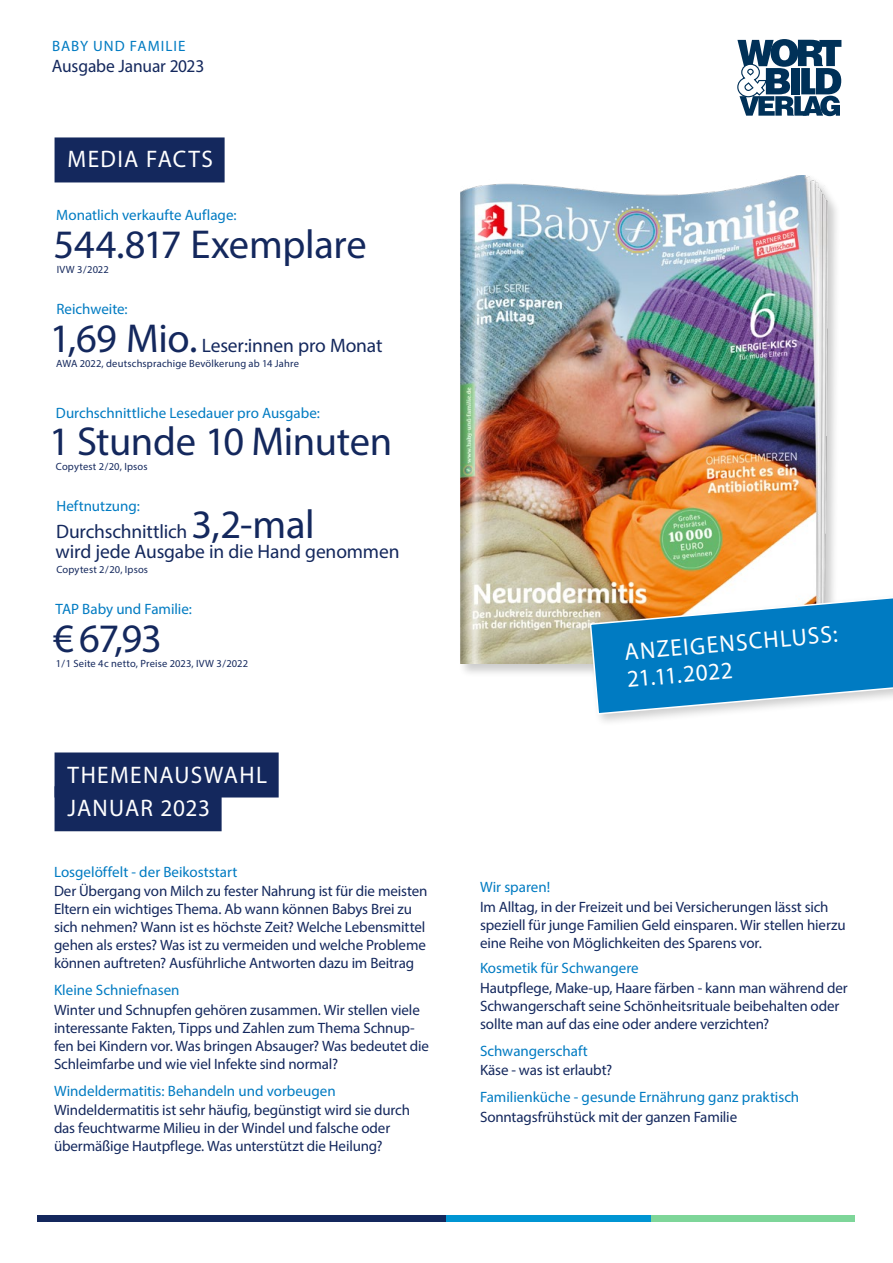
<style>
.page{position:relative;width:893px;height:1263px;background:#fff}
.page>*{position:absolute;margin:0;border:0;box-sizing:border-box;transform-origin:0 0}
.t1{font:40.5px "Myriad Pro";letter-spacing:-.01em;color:#14285d}
.t2{font:24px/27px "Myriad Pro";letter-spacing:.055em;color:#fff}
.t3{font:19.5px/19.5px "Myriad Pro";letter-spacing:-.01em;color:#14285d}
.t4{font:18px "Myriad Pro";letter-spacing:-.01em;color:#14285d}
.t5{font:15px/18px "Myriad Pro";letter-spacing:-.01em;color:#14285d}
.t6{font:15px "Myriad Pro";color:#007bc2}
.t7{font:15px "Myriad Pro";letter-spacing:.07em;color:#007bc2}
.t8{font:10.5px "Myriad Pro";letter-spacing:.015em;color:#14285d}
.s1{font-size:40.5px}
</style>
<div class="page">
<svg style="left:737px;top:39px;width:104px;height:77px"></svg>
<div style="left:38px;top:1215px;width:408px;height:6px;background:#14285d"></div>
<div style="left:651px;top:1215px;width:204px;height:6px;background:#7ed699"></div>
<div style="left:446px;top:1215px;width:205px;height:6px;background:#0095d3"></div>
<div style="left:459px;top:173px;width:382px;height:504px;background:#000;opacity:.2"></div>
<img style="left:461px;top:175px;width:367px;height:489px">
<div style="left:586px;top:584px;width:307px;height:143px;background:#000;opacity:.2"></div>
<svg style="left:589px;top:586px;width:304px;height:129px"></svg>
<div style="left:55px;top:137px;width:170px;height:45px;background:#14285d"></div>
<div style="left:55px;top:752px;width:224px;height:45px;background:#14285d"></div>
<div style="left:55px;top:786px;width:167px;height:45px;background:#14285d"></div>
<p class="t7" style="left:52px;top:37px;width:135px">BABY UND FAMILIE</p>
<p class="t4" style="left:52px;top:55px;width:154px">Ausgabe Januar 2023</p>
<h2 class="t2" style="left:68px;top:146px;width:147px">MEDIA FACTS</h2>
<p class="t6" style="left:56px;top:206px;width:182px">Monatlich verkaufte Auflage:</p>
<h1 class="t1" style="left:54px;top:219px;width:315px">544.817 Exemplare</h1>
<p class="t8" style="left:57px;top:263px;width:54px">IVW 3/2022</p>
<p class="t6" style="left:56px;top:300px;width:73px">Reichweite:</p>
<h3 class="t3" style="left:50px;top:335px;width:334px"><span class="s1">1,69 Mio.</span> Leser:innen pro Monat</h3>
<p class="t8" style="left:56px;top:357px;width:244px">AWA 2022, deutschsprachige Bevölkerung ab 14 Jahre</p>
<p class="t6" style="left:56px;top:403px;width:266px">Durchschnittliche Lesedauer pro Ausgabe:</p>
<h1 class="t1" style="left:49px;top:416px;width:345px">1 Stunde 10 Minuten</h1>
<p class="t8" style="left:56px;top:460px;width:93px">Copytest 2/20, Ipsos</p>
<p class="t6" style="left:56px;top:497px;width:85px">Heftnutzung:</p>
<h3 class="t3" style="left:56px;top:522px;width:346px">Durchschnittlich <span class="s1">3,2-mal<br></span>wird jede Ausgabe in die Hand genommen</h3>
<p class="t8" style="left:56px;top:563px;width:93px">Copytest 2/20, Ipsos</p>
<p class="t6" style="left:56px;top:600px;width:138px">TAP Baby und Familie:</p>
<h1 class="t1" style="left:53px;top:613px;width:110px">€ 67,93</h1>
<p class="t8" style="left:56px;top:657px;width:194px">1/ 1 Seite 4c netto, Preise 2023, IVW 3/2022</p>
<h2 class="t2" style="left:68px;top:757px;width:201px;line-height:33.8px">THEMENAUSWAHL<br>JANUAR 2023</h2>
<p class="t6" style="left:54px;top:862px;width:185px">Losgelöffelt - der Beikoststart</p>
<p class="t5" style="left:54px;top:882px;width:375px">Der Übergang von Milch zu fester Nahrung ist für die meisten Eltern ein wichtiges Thema. Ab wann können Babys Brei zu sich nehmen? Wann ist es höchste Zeit? Welche Lebensmittel gehen als erstes? Was ist zu vermeiden und welche Probleme können auftreten? Ausführliche Antworten dazu im Beitrag</p>
<p class="t6" style="left:54px;top:981px;width:127px">Kleine Schniefnasen</p>
<p class="t5" style="left:54px;top:1001px;width:377px">Winter und Schnupfen gehören zusammen. Wir stellen viele interessante Fakten, Tipps und Zahlen zum Thema Schnup&shy;fen bei Kindern vor. Was bringen Absauger? Was bedeutet die Schleimfarbe und wie viel Infekte sind normal?</p>
<p class="t6" style="left:54px;top:1081px;width:283px">Windeldermatitis: Behandeln und vorbeugen</p>
<p class="t5" style="left:54px;top:1101px;width:358px">Windeldermatitis ist sehr häufig, begünstigt wird sie durch das feuchtwarme Milieu in der Windel und falsche oder übermäßige Hautpflege. Was unterstützt die Heilung?</p>
<h2 class="t2" style="left:623px;top:638px;width:215px;rotate:-5deg">ANZEIGENSCHLUSS:<br>21 .1 1 .2022</h2>
<p class="t6" style="left:480px;top:878px;width:72px">Wir sparen!</p>
<p class="t5" style="left:480px;top:897px;width:367px">Im Alltag, in der Freizeit und bei Versicherungen lässt sich speziell für junge Familien Geld einsparen. Wir stellen hierzu eine Reihe von Möglichkeiten des Sparens vor.</p>
<p class="t6" style="left:480px;top:959px;width:160px">Kosmetik für Schwangere</p>
<p class="t5" style="left:480px;top:978px;width:369px">Hautpflege, Make-up, Haare färben - kann man während der<br>Schwangerschaft seine Schönheitsrituale beibehalten oder sollte man auf das eine oder andere verzichten?</p>
<p class="t6" style="left:480px;top:1041px;width:109px">Schwangerschaft</p>
<p class="t5" style="left:480px;top:1061px;width:134px">Käse - was ist erlaubt?</p>
<p class="t6" style="left:480px;top:1088px;width:321px">Familienküche - gesunde Ernährung ganz praktisch</p>
<p class="t5" style="left:480px;top:1107px;width:259px">Sonntagsfrühstück mit der ganzen Familie</p>
</div>
